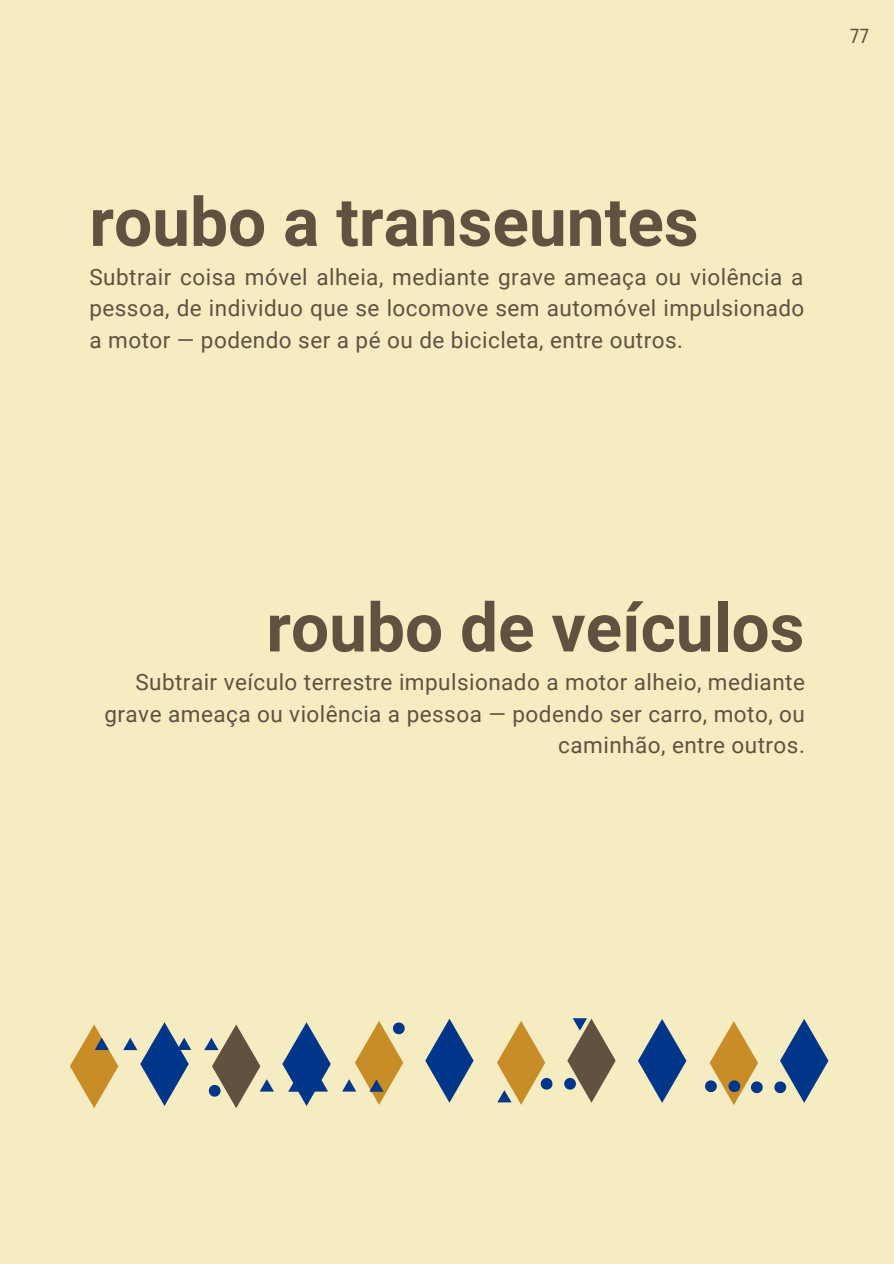
<style>
.page{position:relative;width:894px;height:1264px;background:#fff}
.page>*{position:absolute;margin:0;border:0;box-sizing:border-box;transform-origin:0 0}
.t1{font:700 67.5px "Roboto";color:#625041}
.t2{font:22.5px/31.5px "Roboto";letter-spacing:.02em;color:#625041;text-align:justify}
.t3{font:19.8px "Roboto Condensed";color:#625041}
</style>
<div class="page">
<div style="left:0;top:0;width:893px;height:1263px;background:#f5ecc1"></div>
<svg style="left:70px;top:1022px;width:121px;height:86px"></svg>
<svg style="left:425px;top:1018px;width:48px;height:84px"></svg>
<svg style="left:638px;top:1019px;width:48px;height:83px"></svg>
<svg style="left:282px;top:1022px;width:49px;height:84px"></svg>
<svg style="left:204px;top:1024px;width:70px;height:84px"></svg>
<svg style="left:342px;top:1021px;width:62px;height:83px"></svg>
<svg style="left:705px;top:1021px;width:57px;height:84px"></svg>
<svg style="left:774px;top:1019px;width:54px;height:83px"></svg>
<svg style="left:497px;top:1021px;width:55px;height:83px"></svg>
<svg style="left:564px;top:1018px;width:51px;height:84px"></svg>
<p class="t3" style="left:849px;top:25px;width:21px">77</p>
<h1 class="t1" style="left:89px;top:183px;width:610px">roubo a transeuntes</h1>
<p class="t2" style="left:89px;top:261px;width:716px">Subtrair coisa móvel alheia, mediante grave ameaça ou violência a pessoa, de individuo que se locomove sem automóvel impulsionado a motor — podendo ser a pé ou de bicicleta, entre outros.</p>
<h1 class="t1" style="left:266px;top:589px;width:539px">roubo de veículos</h1>
<p class="t2" style="left:104px;top:667px;width:701px;text-align:right">Subtrair veículo terrestre impulsionado a motor alheio, mediante grave ameaça ou violência a pessoa — podendo ser carro, moto, ou caminhão, entre outros.</p>
</div>
